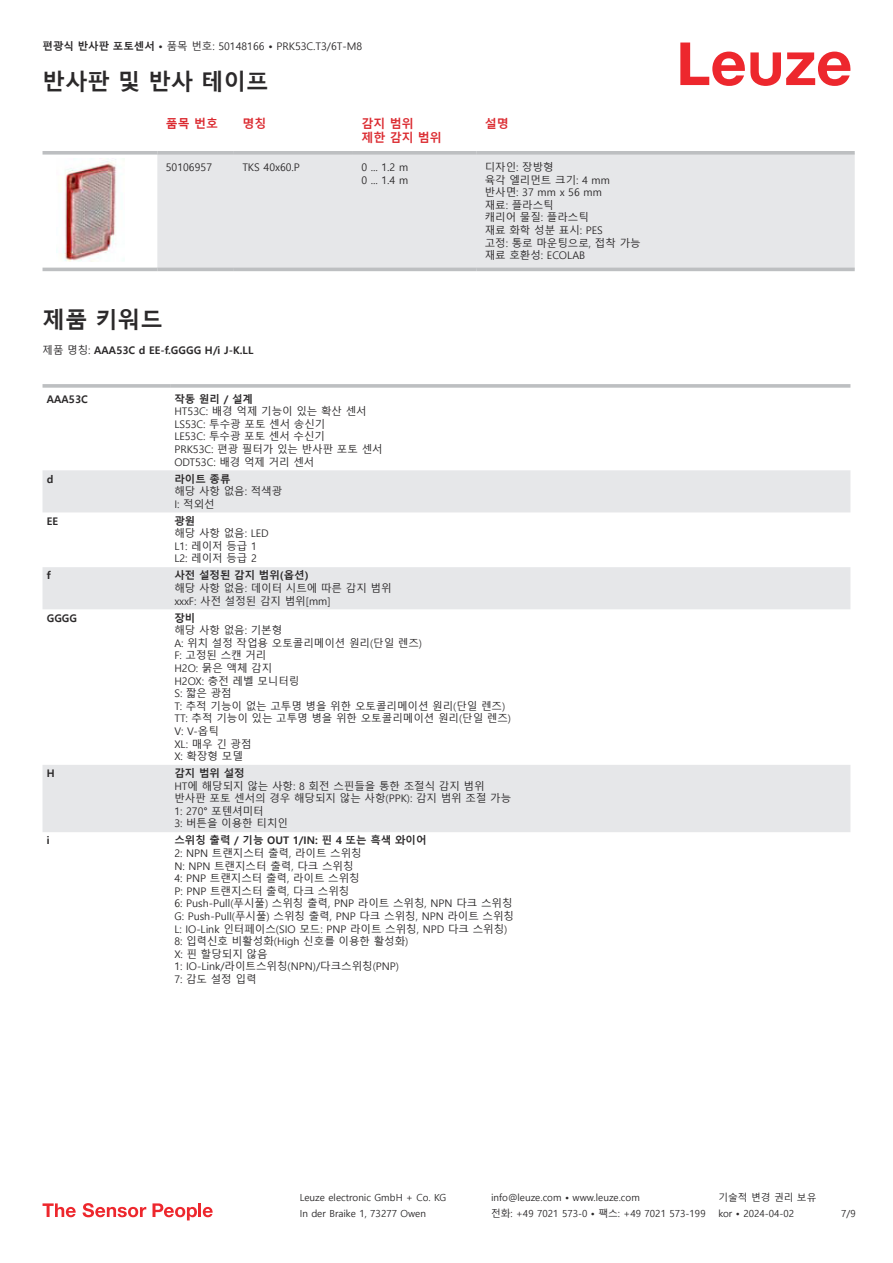
<style>
.page{position:relative;width:893px;height:1263px;background:#fff}
.page>*{position:absolute;margin:0;border:0;box-sizing:border-box;transform-origin:0 0}
.t1{font:700 22.5px "Malgun Gothic";color:#2b292a}
.t2{font:700 12px/14.4px "Malgun Gothic";color:#db2a30}
.t3{font:10.5px/12.6px "Malgun Gothic";color:#2b292a}
.t4{font:700 10.5px "Malgun Gothic";color:#2b292a}
.t5{font:9.75px "Malgun Gothic";color:#2b292a}
.s1{font-weight:700}
.s2{font-weight:400}
</style>
<div class="page">
<svg style="left:680px;top:43px;width:170px;height:43px"></svg>
<svg style="left:43px;top:158px;width:811px;height:114px"></svg>
<div style="left:157px;top:155px;width:698px;height:113px;background:#e6e7e9"></div>
<svg style="left:43px;top:151px;width:114px;height:4px"></svg>
<svg style="left:157px;top:151px;width:77px;height:4px"></svg>
<svg style="left:234px;top:151px;width:119px;height:4px"></svg>
<svg style="left:353px;top:151px;width:123px;height:4px"></svg>
<svg style="left:476px;top:151px;width:379px;height:4px;background:#c1c3c5"></svg>
<hr style="left:43px;top:268px;width:114px;height:3px;background:#bdbfc1">
<hr style="left:157px;top:268px;width:77px;height:3px;background:#bdbfc1">
<hr style="left:234px;top:268px;width:119px;height:3px;background:#bdbfc1">
<hr style="left:353px;top:268px;width:123px;height:3px;background:#bdbfc1">
<hr style="left:476px;top:268px;width:379px;height:3px;background:#bdbfc1">
<img style="left:57px;top:159px;width:69px;height:106px">
<svg style="left:43px;top:470px;width:807px;height:362px"></svg>
<svg style="left:43px;top:384px;width:127px;height:4px"></svg>
<svg style="left:170px;top:384px;width:680px;height:4px;background:#c3c5c7"></svg>
<svg style="left:43px;top:1203px;width:33px;height:14px"></svg>
<svg style="left:83px;top:1203px;width:63px;height:14px"></svg>
<svg style="left:153px;top:1203px;width:44px;height:17px"></svg>
<hr style="left:198px;top:1203px;width:3px;height:14px;background:#ed272d">
<svg style="left:203px;top:1207px;width:10px;height:10px"></svg>
<p class="t3" style="left:43px;top:40px;width:321px"><span class="s1">편광식 반사판 포토센서 •</span> 품목 번호: 50148166 <span class="s1">•</span> PRK53C.T3/6T-M8</p>
<h1 class="t1" style="left:43px;top:69px;width:228px">반사판 및 반사 테이프</h1>
<p class="t2" style="left:166px;top:116px;width:54px">품목 번호</p>
<p class="t2" style="left:242px;top:116px;width:25px">명칭</p>
<p class="t2" style="left:361px;top:116px;width:82px">감지 범위<br>제한 감지 범위</p>
<p class="t2" style="left:485px;top:116px;width:25px">설명</p>
<p class="t3" style="left:166px;top:161px;width:48px">50106957</p>
<p class="t3" style="left:242px;top:161px;width:59px">TKS 40x60.P</p>
<p class="t3" style="left:361px;top:161px;width:48px">0 ... 1.2 m<br>0 ... 1.4 m</p>
<p class="t3" style="left:485px;top:161px;width:157px">디자인: 장방형<br>육각 엘리먼트 크기: 4 mm 반사면: 37 mm x 56 mm<br>재료: 플라스틱<br>캐리어 물질: 플라스틱<br>재료 화학 성분 표시: PES<br>고정: 통로 마운팅으로, 접착 가능 재료 호환성: ECOLAB</p>
<h1 class="t1" style="left:43px;top:307px;width:122px">제품 키워드</h1>
<p class="t4" style="left:43px;top:343px;width:212px"><span class="s2">제품 명칭:</span> AAA53C d EE-f.GGGG H/i J-K.LL</p>
<p class="t4" style="left:47px;top:393px;width:43px">AAA53C</p>
<p class="t4" style="left:174px;top:393px;width:80px">작동 원리 / 설계</p>
<p class="t3" style="left:174px;top:405px;width:210px">HT53C: 배경 억제 기능이 있는 확산 센서<br>LS53C: 투수광 포토 센서 송신기<br>LE53C: 투수광 포토 센서 수신기<br>PRK53C: 편광 필터가 있는 반사판 포토 센서<br>ODT53C: 배경 억제 거리 센서</p>
<p class="t4" style="left:47px;top:473px;width:8px">d</p>
<p class="t4" style="left:174px;top:472px;width:58px">라이트 종류</p>
<p class="t3" style="left:174px;top:485px;width:109px">해당 사항 없음: 적색광<br>I: 적외선</p>
<p class="t4" style="left:47px;top:515px;width:13px">EE</p>
<p class="t4" style="left:174px;top:515px;width:22px">광원</p>
<p class="t3" style="left:174px;top:527px;width:96px">해당 사항 없음: LED<br>L1: 레이저 등급 1<br>L2: 레이저 등급 2</p>
<p class="t4" style="left:47px;top:570px;width:5px">f</p>
<p class="t4" style="left:174px;top:569px;width:136px">사전 설정된 감지 범위(옵션)</p>
<p class="t3" style="left:174px;top:582px;width:219px">해당 사항 없음: 데이터 시트에 따른 감지 범위 xxxF: 사전 설정된 감지 범위[mm]</p>
<p class="t4" style="left:47px;top:612px;width:32px">GGGG</p>
<p class="t4" style="left:174px;top:611px;width:22px">장비</p>
<p class="t3" style="left:174px;top:624px;width:338px">해당 사항 없음: 기본형<br>A: 위치 설정 작업용 오토콜리메이션 원리(단일 렌즈)<br>F: 고정된 스캔 거리<br>H2O: 묽은 액체 감지<br>H2OX: 충전 레벨 모니터링<br>S: 짧은 광점<br>T: 추적 기능이 없는 고투명 병을 위한 오토콜리메이션 원리(단일 렌즈)<br>TT: 추적 기능이 있는 고투명 병을 위한 오토콜리메이션 원리(단일 렌즈)<br>V: V-옵틱<br>XL: 매우 긴 광점<br>X: 확장형 모델</p>
<p class="t4" style="left:47px;top:767px;width:10px">H</p>
<p class="t4" style="left:174px;top:767px;width:72px">감지 범위 설정</p>
<p class="t3" style="left:174px;top:780px;width:338px">HT에 해당되지 않는 사항: 8 회전 스핀들을 통한 조절식 감지 범위 반사판 포토 센서의 경우 해당되지 않는 사항(PPK): 감지 범위 조절 가능<br>1: 270° 포텐셔미터<br>3: 버튼을 이용한 티치인</p>
<p class="t4" style="left:47px;top:835px;width:4px">i</p>
<p class="t4" style="left:174px;top:834px;width:254px">스위칭 출력 / 기능 OUT 1/IN: 핀 4 또는 흑색 와이어</p>
<p class="t3" style="left:174px;top:847px;width:341px">2: NPN 트랜지스터 출력, 라이트 스위칭<br>N: NPN 트랜지스터 출력, 다크 스위칭<br>4: PNP 트랜지스터 출력, 라이트 스위칭<br>P: PNP 트랜지스터 출력, 다크 스위칭<br>6: Push-Pull(푸시풀) 스위칭 출력, PNP 라이트 스위칭, NPN 다크 스위칭<br>G: Push-Pull(푸시풀) 스위칭 출력, PNP 다크 스위칭, NPN 라이트 스위칭<br>L: IO-Link 인터페이스(SIO 모드: PNP 라이트 스위칭, NPD 다크 스위칭)<br>8: 입력신호 비활성화(High 신호를 이용한 활성화)<br>X: 핀 할당되지 않음<br>1: IO-Link/라이트스위칭(NPN)/다크스위칭(PNP)<br>7: 감도 설정 입력</p>
<p class="t5" style="left:300px;top:1192px;width:148px">Leuze electronic GmbH + Co. KG</p>
<p class="t5" style="left:491px;top:1192px;width:150px">info@leuze.com • www.leuze.com</p>
<p class="t5" style="left:718px;top:1192px;width:100px">기술적 변경 권리 보유</p>
<p class="t5" style="left:300px;top:1208px;width:128px">In der Braike 1, 73277 Owen</p>
<p class="t5" style="left:491px;top:1208px;width:216px">전화: +49 7021 573-0 • 팩스: +49 7021 573-199</p>
<p class="t5" style="left:718px;top:1208px;width:77px">kor • 2024-04-02</p>
<p class="t5" style="left:841px;top:1208px;width:16px">7/9</p>
</div>
